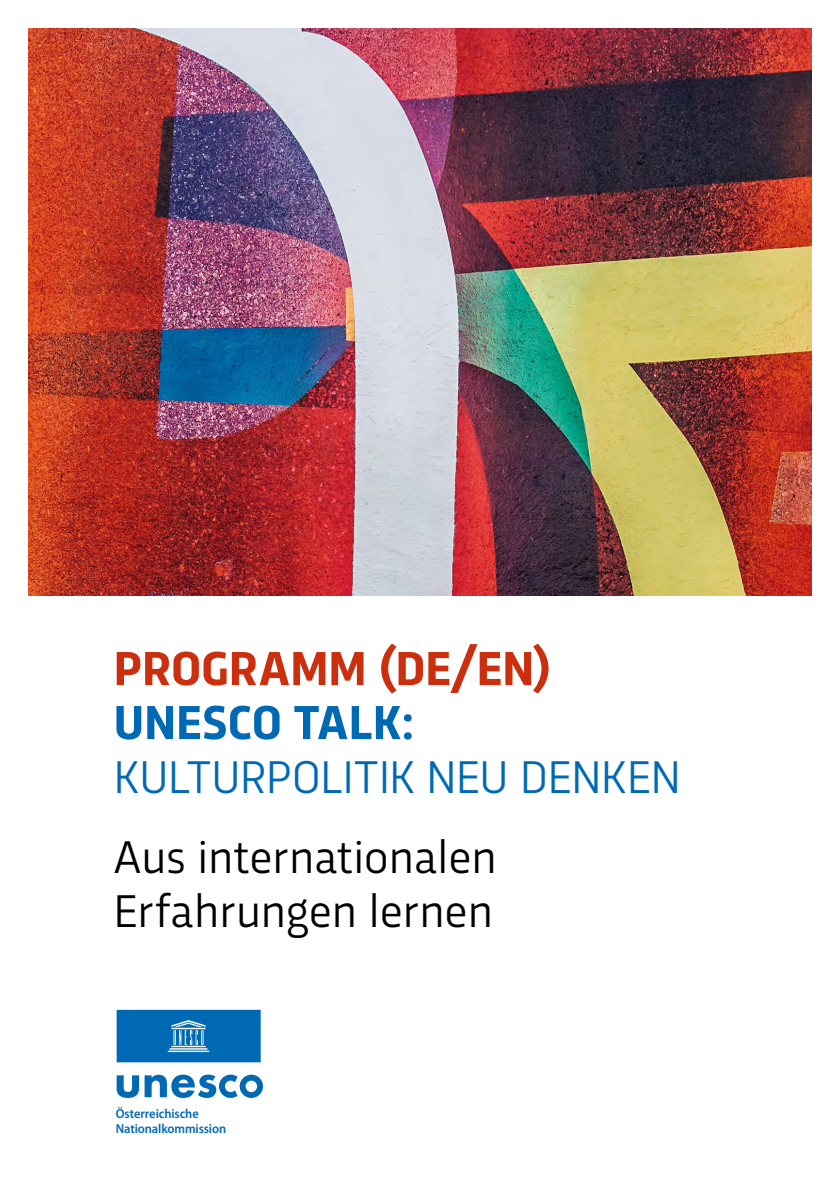
<style>
.page{position:relative;width:840px;height:1191px;background:#fff}
.page>*{position:absolute;margin:0;border:0;box-sizing:border-box;transform-origin:0 0}
.t1{font:700 50px "Trasandina";letter-spacing:.005em;color:#cb2f0d}
.t2{font:700 50px "Trasandina";letter-spacing:.01em;color:#0069b4}
.t3{font:48px/54px "Trasandina";letter-spacing:-.01em;color:#000}
.t4{font:48px "Trasandina";color:#0069b4}
.t5{font:600 13px/14.8px "Myriad Pro";letter-spacing:-.01em;color:#0069b4;scale:.96 1}
</style>
<div class="page">
<svg style="left:116px;top:1009px;width:144px;height:53px"></svg>
<svg style="left:117px;top:1074px;width:146px;height:24px"></svg>
<img style="left:28px;top:28px;width:783px;height:567px">
<p class="t1" style="left:113px;top:631px;width:439px">PROGRAMM (DE/EN)</p>
<p class="t2" style="left:113px;top:685px;width:301px">UNESCO TALK:</p>
<p class="t4" style="left:113px;top:742px;width:569px">KULTURPOLITIK NEU DENKEN</p>
<p class="t3" style="left:113px;top:826px;width:385px">Aus internationalen<br>Erfahrungen lernen</p>
<p class="t5" style="left:116px;top:1106px;width:116px">Österreichische<br>Nationalkommission</p>
</div>
